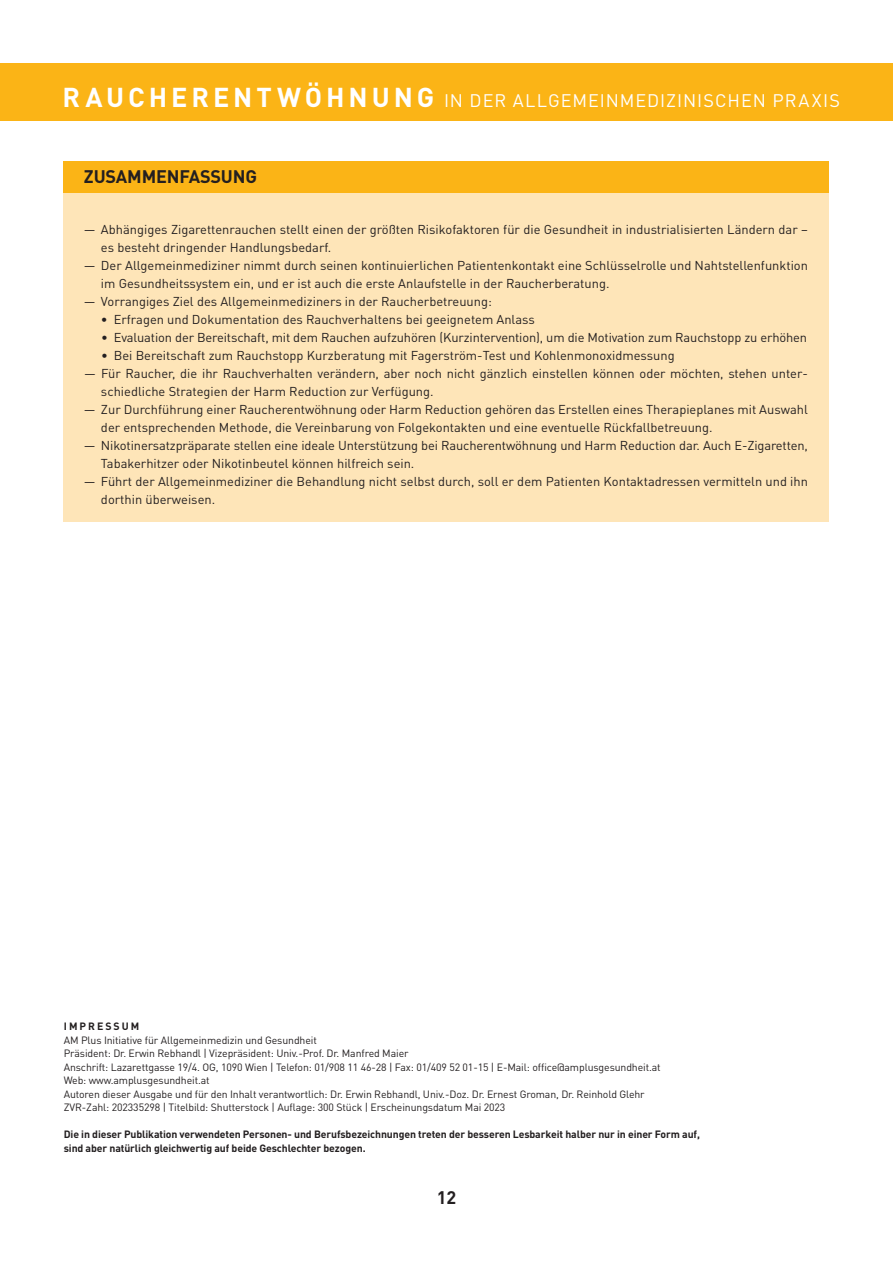
<style>
.page{position:relative;width:893px;height:1263px;background:#fff}
.page>*{position:absolute;margin:0;border:0;box-sizing:border-box;transform-origin:0 0}
.t1{font:18px "DIN Pro";letter-spacing:.055em;color:#fff}
.t2{font:700 18px "DIN Pro";letter-spacing:-.01em;color:#231f20}
.t3{font:12.75px/18px "DIN Pro";color:#231f20}
.t4{font:10.5px/13.5px "DIN Pro";letter-spacing:-.01em;color:#231f20}
.t5{font:700 10.5px/13.5px "DIN Pro";letter-spacing:-.01em;color:#231f20}
.t6{font:700 10.5px "DIN Pro";letter-spacing:.19em;color:#231f20}
.s1{font-weight:700;font-size:27px}
</style>
<div class="page">
<div style="left:0;top:64px;width:893px;height:57px;background:#fbb416"></div>
<div style="left:64px;top:169px;width:765px;height:353px;background:#fee5b8"></div>
<div style="left:64px;top:162px;width:765px;height:31px;background:#fbb416"></div>
<h1 class="t1" style="left:63px;top:89px;width:779px"><span class="s1">RAUCHERENTWÖHNUNG</span> IN DER ALLGEMEINMEDIZINISCHEN PRAXIS</h1>
<h1 class="t2" style="left:84px;top:165px;width:174px">ZUSAMMENFASSUNG</h1>
<p class="t3" style="left:101px;top:219px;width:708px;text-indent:-17px">— Abhängiges Zigarettenrauchen stellt einen der größten Risikofaktoren für die Gesundheit in industrialisierten Ländern dar – es besteht dringender Handlungsbedarf.</p>
<p class="t3" style="left:101px;top:255px;width:708px;text-indent:-17px">— Der Allgemeinmediziner nimmt durch seinen kontinuierlichen Patientenkontakt eine Schlüsselrolle und Nahtstellenfunktion im Gesundheitssystem ein, und er ist auch die erste Anlaufstelle in der Raucherberatung.</p>
<p class="t3" style="left:84px;top:291px;width:409px">— Vorrangiges Ziel des Allgemeinmediziners in der Raucherbetreuung:</p>
<p class="t3" style="left:101px;top:309px;width:435px">• Erfragen und Dokumentation des Rauchverhaltens bei geeignetem Anlass</p>
<p class="t3" style="left:101px;top:327px;width:708px">• Evaluation der Bereitschaft, mit dem Rauchen aufzuhören (Kurzintervention), um die Motivation zum Rauchstopp zu erhöhen</p>
<p class="t3" style="left:101px;top:345px;width:575px">• Bei Bereitschaft zum Rauchstopp Kurzberatung mit Fagerström-Test und Kohlenmonoxidmessung</p>
<p class="t3" style="left:101px;top:363px;width:708px;text-indent:-17px">— Für Raucher, die ihr Rauchverhalten verändern, aber noch nicht gänzlich einstellen können oder möchten, stehen unter&shy;schiedliche Strategien der Harm Reduction zur Verfügung.</p>
<p class="t3" style="left:101px;top:399px;width:708px;text-indent:-17px">— Zur Durchführung einer Raucherentwöhnung oder Harm Reduction gehören das Erstellen eines Therapieplanes mit Auswahl der entsprechenden Methode, die Vereinbarung von Folgekontakten und eine eventuelle Rückfallbetreuung.</p>
<p class="t3" style="left:101px;top:435px;width:708px;text-indent:-17px">— Nikotinersatzpräparate stellen eine ideale Unterstützung bei Raucherentwöhnung und Harm Reduction dar. Auch E-Zigaretten,<br>Tabakerhitzer oder Nikotinbeutel können hilfreich sein.</p>
<p class="t3" style="left:101px;top:471px;width:708px;text-indent:-17px">— Führt der Allgemeinmediziner die Behandlung nicht selbst durch, soll er dem Patienten Kontaktadressen vermitteln und ihn dorthin überweisen.</p>
<p class="t6" style="left:64px;top:1019px;width:77px">IMPRESSUM</p>
<p class="t4" style="left:64px;top:1033px;width:598px">AM Plus Initiative für Allgemeinmedizin und Gesundheit<br>Präsident: Dr. Erwin Rebhandl | Vizepräsident: Univ.-Prof. Dr. Manfred Maier<br>Anschrift: Lazarettgasse 19/4. OG, 1090 Wien | Telefon: 01/908 11 46-28 | Fax: 01/409 52 01-15 | E-Mail: office@amplusgesundheit.at Web: www.amplusgesundheit.at<br>Autoren dieser Ausgabe und für den Inhalt verantwortlich: Dr. Erwin Rebhandl, Univ.-Doz. Dr. Ernest Groman, Dr. Reinhold Glehr ZVR-Zahl: 202335298 | Titelbild: Shutterstock | Auflage: 300 Stück | Erscheinungsdatum Mai 2023</p>
<p class="t5" style="left:64px;top:1127px;width:638px">Die in dieser Publikation verwendeten Personen- und Berufsbezeichnungen treten der besseren Lesbarkeit halber nur in einer Form auf, sind aber natürlich gleichwertig auf beide Geschlechter bezogen.</p>
<h1 class="t2" style="left:437px;top:1185px;width:21px">12</h1>
</div>
